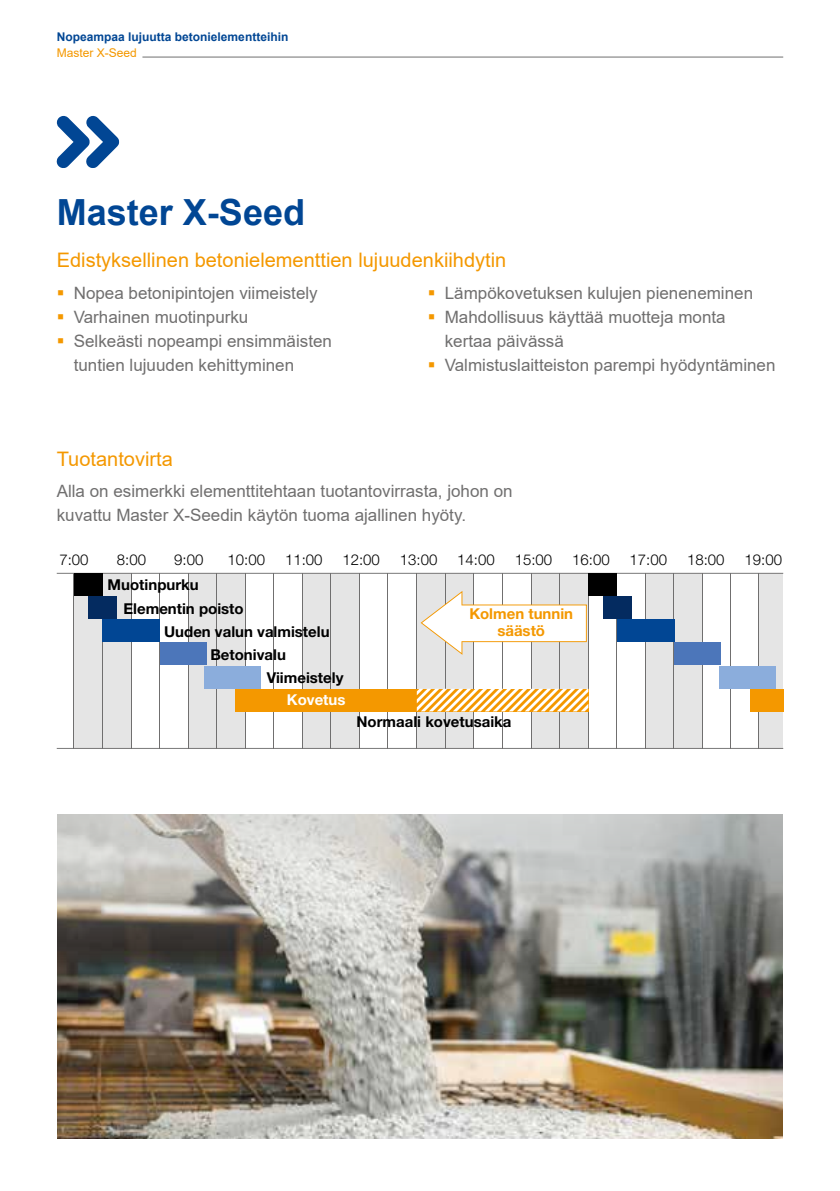
<style>
.page{position:relative;width:840px;height:1191px;background:#fff}
.page>*{position:absolute;margin:0;border:0;box-sizing:border-box;transform-origin:0 0}
.t1{font:700 36px "Arial";color:#014694}
.t2{font:20px "Arial";color:#f49800}
.t3{font:17px/24px "Arial";color:#706f6f}
.t4{font:700 15px "Helvetica Neue LT Pro";color:#000}
.t5{font:300 15px "Helvetica Neue LT Pro";color:#000}
.t6{font:700 15px/16.8px "Helvetica Neue LT Pro";color:#f49800;text-align:center}
.t7{font:700 15px "Helvetica Neue LT Pro";color:#fff}
.t8{font:700 12px "Arial";color:#014694}
.t9{font:12px "Arial";color:#f49800}
.s1{color:#f49800}
</style>
<div class="page">
<hr style="left:142px;top:57px;width:640px;height:1px;background:#706f6f">
<img style="left:58px;top:814px;width:723px;height:325px">
<svg style="left:57px;top:116px;width:62px;height:52px"></svg>
<div style="left:74px;top:573px;width:57px;height:175px;background:#e5e5e5"></div>
<div style="left:188px;top:573px;width:57px;height:175px;background:#e5e5e5"></div>
<div style="left:302px;top:573px;width:57px;height:175px;background:#e5e5e5"></div>
<div style="left:416px;top:573px;width:58px;height:175px;background:#e5e5e5"></div>
<div style="left:531px;top:573px;width:57px;height:175px;background:#e5e5e5"></div>
<div style="left:645px;top:573px;width:57px;height:175px;background:#e5e5e5"></div>
<div style="left:758px;top:573px;width:24px;height:175px;background:#e5e5e5"></div>
<hr style="left:57px;top:573px;width:725px;height:1px;background:#706f6f">
<hr style="left:57px;top:748px;width:725px;height:1px;background:#706f6f">
<hr style="left:102px;top:573px;width:1px;height:175px;background:#706f6f">
<hr style="left:159px;top:573px;width:1px;height:175px;background:#706f6f">
<hr style="left:216px;top:573px;width:1px;height:175px;background:#706f6f">
<hr style="left:273px;top:573px;width:1px;height:175px;background:#706f6f">
<hr style="left:330px;top:573px;width:1px;height:175px;background:#706f6f">
<hr style="left:387px;top:573px;width:1px;height:175px;background:#706f6f">
<hr style="left:444px;top:573px;width:1px;height:175px;background:#706f6f">
<hr style="left:501px;top:573px;width:1px;height:175px;background:#706f6f">
<hr style="left:559px;top:573px;width:1px;height:175px;background:#706f6f">
<hr style="left:616px;top:573px;width:1px;height:175px;background:#706f6f">
<hr style="left:673px;top:573px;width:1px;height:175px;background:#706f6f">
<hr style="left:730px;top:573px;width:1px;height:175px;background:#706f6f">
<hr style="left:74px;top:573px;width:1px;height:175px;background:#706f6f">
<hr style="left:131px;top:573px;width:1px;height:175px;background:#706f6f">
<hr style="left:188px;top:573px;width:1px;height:175px;background:#706f6f">
<hr style="left:245px;top:573px;width:1px;height:175px;background:#706f6f">
<hr style="left:302px;top:573px;width:1px;height:175px;background:#706f6f">
<hr style="left:359px;top:573px;width:1px;height:175px;background:#706f6f">
<hr style="left:416px;top:573px;width:1px;height:175px;background:#706f6f">
<hr style="left:473px;top:573px;width:1px;height:175px;background:#706f6f">
<hr style="left:530px;top:573px;width:1px;height:175px;background:#706f6f">
<hr style="left:587px;top:573px;width:1px;height:175px;background:#706f6f">
<hr style="left:644px;top:573px;width:1px;height:175px;background:#706f6f">
<hr style="left:702px;top:573px;width:1px;height:175px;background:#706f6f">
<hr style="left:757px;top:573px;width:1px;height:175px;background:#706f6f">
<div style="left:74px;top:573px;width:29px;height:23px;background:#000"></div>
<div style="left:88px;top:596px;width:29px;height:23px;background:#042b60"></div>
<div style="left:103px;top:619px;width:57px;height:23px;background:#014694"></div>
<div style="left:160px;top:642px;width:46px;height:23px;background:#4c76ba"></div>
<div style="left:205px;top:665px;width:56px;height:23px;background:#8baddc"></div>
<div style="left:588px;top:573px;width:29px;height:23px;background:#000"></div>
<div style="left:602px;top:596px;width:29px;height:23px;background:#042b60"></div>
<div style="left:617px;top:619px;width:57px;height:23px;background:#014694"></div>
<div style="left:674px;top:642px;width:46px;height:23px;background:#4c76ba"></div>
<div style="left:718px;top:665px;width:57px;height:23px;background:#8baddc"></div>
<div style="left:235px;top:689px;width:181px;height:22px;background:#f49800"></div>
<div style="left:749px;top:689px;width:33px;height:22px;background:#f49800"></div>
<svg style="left:420px;top:591px;width:166px;height:64px"></svg>
<svg style="left:416px;top:689px;width:172px;height:22px;background:#f9ca7e"></svg>
<p class="t8" style="left:57px;top:28px;width:233px">Nopeampaa lujuutta betonielementteihin</p>
<p class="t9" style="left:57px;top:45px;width:82px">Master X-Seed</p>
<h1 class="t1" style="left:57px;top:187px;width:250px">Master X-Seed</h1>
<p class="t2" style="left:57px;top:246px;width:451px">Edistyksellinen betonielementtien lujuudenkiihdytin</p>
<p class="t3" style="left:57px;top:281px;width:262px"><span class="s1">▪</span> Nopea betonipintojen viimeistely</p>
<p class="t3" style="left:57px;top:305px;width:193px"><span class="s1">▪</span> Varhainen muotinpurku</p>
<p class="t3" style="left:74px;top:329px;width:259px;text-indent:-17px"><span class="s1">▪</span> Selkeästi nopeampi ensimmäisten tuntien lujuuden kehittyminen</p>
<p class="t3" style="left:427px;top:281px;width:327px"><span class="s1">▪</span> Lämpökovetuksen kulujen pieneneminen</p>
<p class="t3" style="left:444px;top:305px;width:282px;text-indent:-17px"><span class="s1">▪</span> Mahdollisuus käyttää muotteja monta kertaa päivässä</p>
<p class="t3" style="left:427px;top:353px;width:349px"><span class="s1">▪</span> Valmistuslaitteiston parempi hyödyntäminen</p>
<p class="t2" style="left:57px;top:445px;width:117px">Tuotantovirta</p>
<p class="t3" style="left:57px;top:479px;width:457px">Alla on esimerkki elementtitehtaan tuotantovirrasta, johon on kuvattu Master X-Seedin käytön tuoma ajallinen hyöty.</p>
<p class="t5" style="left:59px;top:550px;width:31px">7:00</p>
<p class="t5" style="left:117px;top:550px;width:31px">8:00</p>
<p class="t5" style="left:174px;top:550px;width:31px">9:00</p>
<p class="t5" style="left:227px;top:550px;width:39px">10:00</p>
<p class="t5" style="left:285px;top:550px;width:39px">11:00</p>
<p class="t5" style="left:342px;top:550px;width:39px">12:00</p>
<p class="t5" style="left:399px;top:550px;width:39px">13:00</p>
<p class="t5" style="left:457px;top:550px;width:39px">14:00</p>
<p class="t5" style="left:514px;top:550px;width:39px">15:00</p>
<p class="t5" style="left:572px;top:550px;width:39px">16:00</p>
<p class="t5" style="left:629px;top:550px;width:39px">17:00</p>
<p class="t5" style="left:686px;top:550px;width:39px">18:00</p>
<p class="t5" style="left:744px;top:550px;width:39px">19:00</p>
<p class="t4" style="left:108px;top:575px;width:92px">Muotinpurku</p>
<p class="t4" style="left:123px;top:599px;width:122px">Elementin poisto</p>
<p class="t4" style="left:164px;top:622px;width:167px">Uuden valun valmistelu</p>
<p class="t4" style="left:210px;top:645px;width:77px">Betonivalu</p>
<p class="t4" style="left:267px;top:668px;width:78px">Viimeistely</p>
<p class="t7" style="left:287px;top:690px;width:60px">Kovetus</p>
<p class="t6" style="left:469px;top:605px;width:105px">Kolmen tunnin säästö</p>
<p class="t4" style="left:356px;top:712px;width:156px">Normaali kovetusaika</p>
</div>
